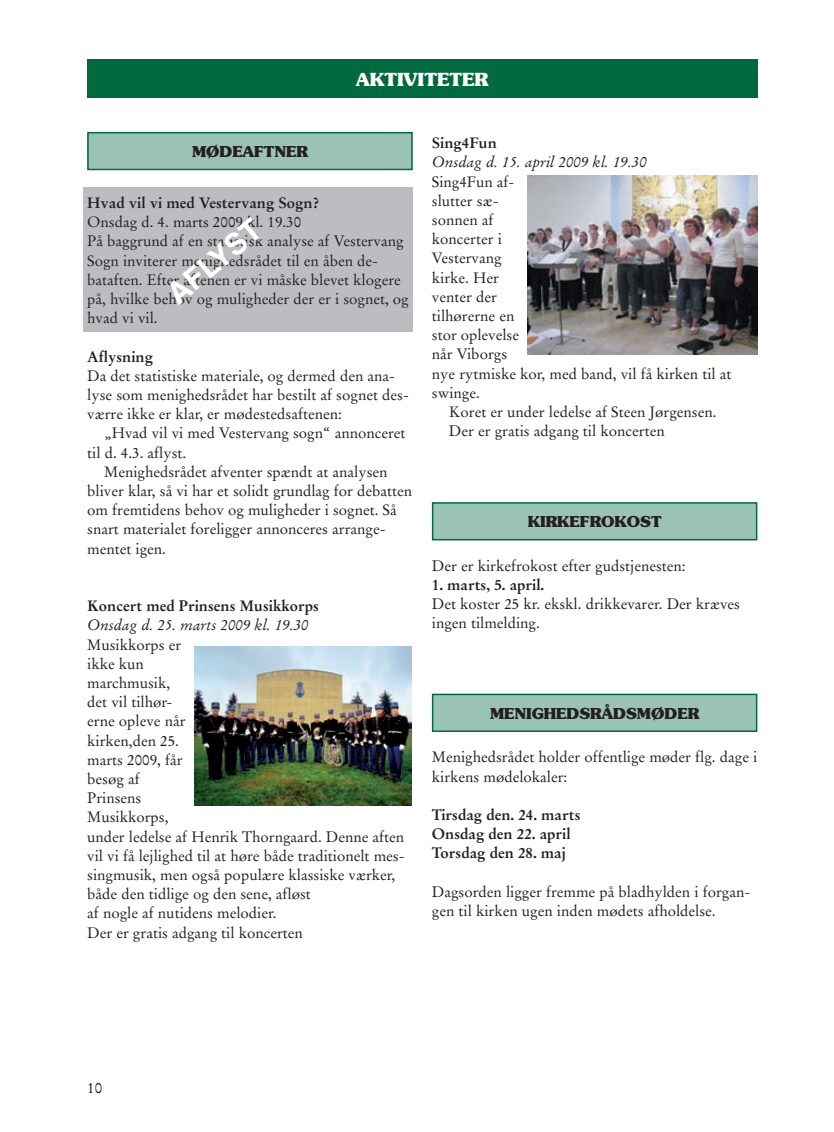
<style>
.page{position:relative;width:834px;height:1132px;background:#fff}
.page>*{position:absolute;margin:0;border:0;box-sizing:border-box;transform-origin:0 0}
.t1{font:700 18px "Souvenir";color:#fff}
.t2{font:15px/19.2px "Stempel Garamond";color:#231f20}
.t3{font:700 15px/19.2px "Stempel Garamond";color:#231f20}
.t4{font:italic 15px "Stempel Garamond";color:#231f20}
.t5{font:700 15px "Souvenir";color:#231f20}
</style>
<div class="page">
<div style="left:84px;top:187px;width:328px;height:145px;background:#bcbdc0"></div>
<div style="left:87px;top:60px;width:670px;height:38px;background:#00693f"></div>
<img style="left:194px;top:646px;width:217px;height:159px">
<img style="left:527px;top:176px;width:230px;height:178px">
<div style="left:88px;top:133px;width:324px;height:36px;background:#9bc3b3"></div>
<div style="left:87px;top:132px;width:325px;height:38px;border:2px solid #00693f"></div>
<div style="left:432px;top:502px;width:324px;height:37px;background:#9bc3b3"></div>
<div style="left:432px;top:502px;width:325px;height:38px;border:2px solid #00693f"></div>
<div style="left:432px;top:694px;width:324px;height:37px;background:#9bc3b3"></div>
<div style="left:432px;top:693px;width:325px;height:38px;border:2px solid #00693f"></div>
<p class="t1" style="left:356px;top:68px;width:134px">AKTIVITETER</p>
<p class="t5" style="left:192px;top:142px;width:117px">MØDEAFTNER</p>
<p class="t3" style="left:87px;top:193px;width:234px">Hvad vil vi med Vestervang Sogn?</p>
<p class="t2" style="left:87px;top:212px;width:323px">Onsdag d. 4. marts 2009 kl. 19.30<br>På baggrund af en statistisk analyse af Vestervang Sogn inviterer menighedsrådet til en åben de&shy;bataften. Efter aftenen er vi måske blevet klogere på, hvilke behov og muligheder der er i sognet, og hvad vi vil.</p>
<p class="t3" style="left:87px;top:346px;width:67px">Aflysning</p>
<p class="t2" style="left:87px;top:366px;width:323px">Da det statistiske materiale, og dermed den ana&shy;lyse som menighedsrådet har bestilt af sognet des&shy;værre ikke er klar, er mødestedsaftenen:</p>
<p class="t2" style="left:87px;top:423px;width:320px;text-indent:17px">„Hvad vil vi med Vestervang sogn“ annonceret til d. 4.3. aflyst.</p>
<p class="t2" style="left:87px;top:462px;width:326px;text-indent:17px">Menighedsrådet afventer spændt at analysen bliver klar, så vi har et solidt grundlag for debatten om fremtidens behov og muligheder i sognet. Så snart materialet foreligger annonceres arrange&shy;mentet igen.</p>
<p class="t3" style="left:87px;top:596px;width:233px">Koncert med Prinsens Musikkorps</p>
<p class="t4" style="left:87px;top:615px;width:223px">Onsdag d. 25. marts 2009 kl. 19.30</p>
<p class="t2" style="left:87px;top:634px;width:319px">Musikkorps er<br>ikke kun<br>marchmusik,<br>det vil tilhør-<br>erne opleve når<br>kirken,den 25.<br>marts 2009, får<br>besøg af<br>Prinsens<br>Musikkorps,<br>under ledelse af Henrik Thorngaard. Denne aften vil vi få lejlighed til at høre både traditionelt mes&shy;singmusik, men også populære klassiske værker, både den tidlige og den sene, afløst<br>af nogle af nutidens melodier.<br>Der er gratis adgang til koncerten</p>
<p class="t3" style="left:432px;top:133px;width:67px">Sing4Fun</p>
<p class="t4" style="left:432px;top:153px;width:216px">Onsdag d. 15. april 2009 kl. 19.30</p>
<p class="t2" style="left:432px;top:172px;width:301px">Sing4Fun af-<br>slutter sæ-<br>sonnen af<br>koncerter i<br>Vestervang<br>kirke. Her<br>venter der<br>tilhørerne en<br>stor oplevelse<br>når Viborgs<br>nye rytmiske kor, med band, vil få kirken til at swinge.</p>
<p class="t2" style="left:449px;top:402px;width:269px">Koret er under ledelse af Steen Jørgensen.<br>Der er gratis adgang til koncerten</p>
<p class="t5" style="left:527px;top:512px;width:135px">KIRKEFROKOST</p>
<p class="t2" style="left:432px;top:555px;width:255px">Der er kirkefrokost efter gudstjenesten:</p>
<p class="t3" style="left:432px;top:574px;width:114px">1. marts, 5. april.</p>
<p class="t2" style="left:432px;top:594px;width:309px">Det koster 25 kr. ekskl. drikkevarer. Der kræves ingen tilmelding.</p>
<p class="t5" style="left:490px;top:703px;width:211px">MENIGHEDSRÅDSMØDER</p>
<p class="t2" style="left:432px;top:747px;width:327px">Menighedsrådet holder offentlige møder flg. dage i kirkens mødelokaler:</p>
<p class="t3" style="left:432px;top:805px;width:150px">Tirsdag den. 24. marts<br>Onsdag den 22. april<br>Torsdag den 28. maj</p>
<p class="t2" style="left:432px;top:881px;width:320px">Dagsorden ligger fremme på bladhylden i forgan&shy;gen til kirken ugen inden mødets afholdelse.</p>
<p class="t2" style="left:87px;top:1077px;width:17px">10</p>
</div>
